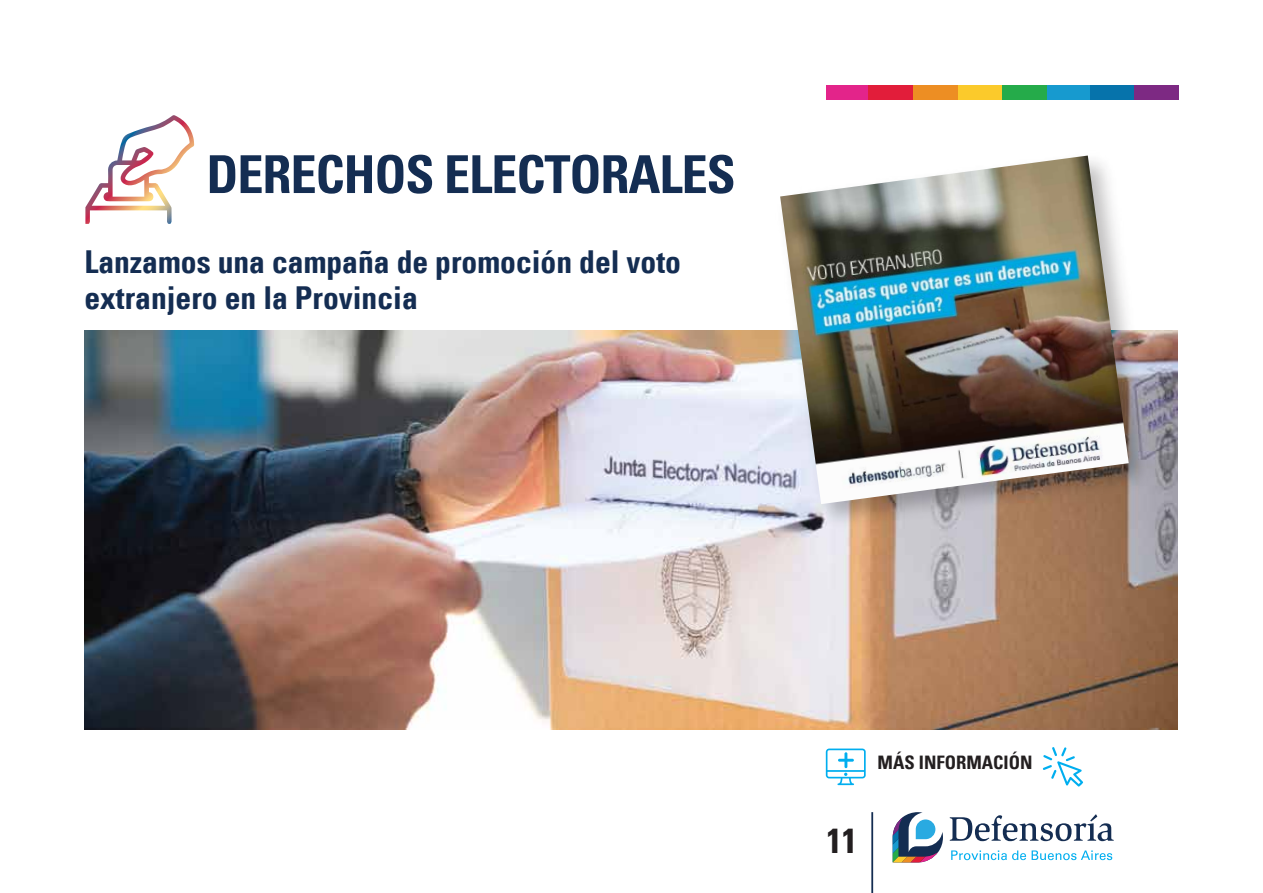
<style>
.page{position:relative;width:1263px;height:893px;background:#fff}
.page>*{position:absolute;margin:0;border:0;box-sizing:border-box;transform-origin:0 0}
.t1{font:700 condensed 52.35px "Univers LT";letter-spacing:-.02em;color:#142d52}
.t2{font:700 condensed 34.65px "Univers LT";color:#231f20}
.t3{font:700 condensed 31.65px/36.5px "Univers LT";color:#142d52}
.t4{font:700 condensed 18.6px "Univers LT";color:#231f20}
</style>
<div class="page">
<svg style="left:85px;top:115px;width:109px;height:109px"></svg>
<svg style="left:826px;top:748px;width:40px;height:37px"></svg>
<hr style="left:844px;top:752px;width:3px;height:16px;background:#00aeef">
<hr style="left:838px;top:759px;width:16px;height:3px;background:#00aeef">
<svg style="left:1043px;top:747px;width:40px;height:40px"></svg>
<svg style="left:893px;top:812px;width:50px;height:50px"></svg>
<svg style="left:950px;top:814px;width:164px;height:27px"></svg>
<svg style="left:951px;top:850px;width:161px;height:10px"></svg>
<hr style="left:871px;top:812px;width:2px;height:81px;background:#142d52">
<div style="left:1046px;top:85px;width:44px;height:14px;background:#179acf"></div>
<div style="left:1090px;top:85px;width:44px;height:14px;background:#0673ab"></div>
<div style="left:1134px;top:85px;width:45px;height:14px;background:#7d2983"></div>
<div style="left:1002px;top:85px;width:44px;height:14px;background:#25ab4a"></div>
<div style="left:826px;top:85px;width:43px;height:14px;background:#e3248a"></div>
<div style="left:957px;top:85px;width:45px;height:14px;background:#fbca2b"></div>
<div style="left:913px;top:85px;width:44px;height:14px;background:#ed8e23"></div>
<div style="left:869px;top:85px;width:44px;height:14px;background:#e21d3a"></div>
<img style="left:84px;top:331px;width:1094px;height:398px">
<img style="left:768px;top:155px;width:394px;height:382px">
<img style="left:780px;top:156px;width:349px;height:348px">
<h1 class="t1" style="left:206px;top:142px;width:531px">DERECHOS ELECTORALES</h1>
<p class="t3" style="left:84px;top:243px;width:598px">Lanzamos una campaña de promoción del voto extranjero en la Provincia</p>
<p class="t2" style="left:826px;top:819px;width:32px">11</p>
<p class="t4" style="left:877px;top:751px;width:157px">MÁS INFORMACIÓN</p>
</div>
